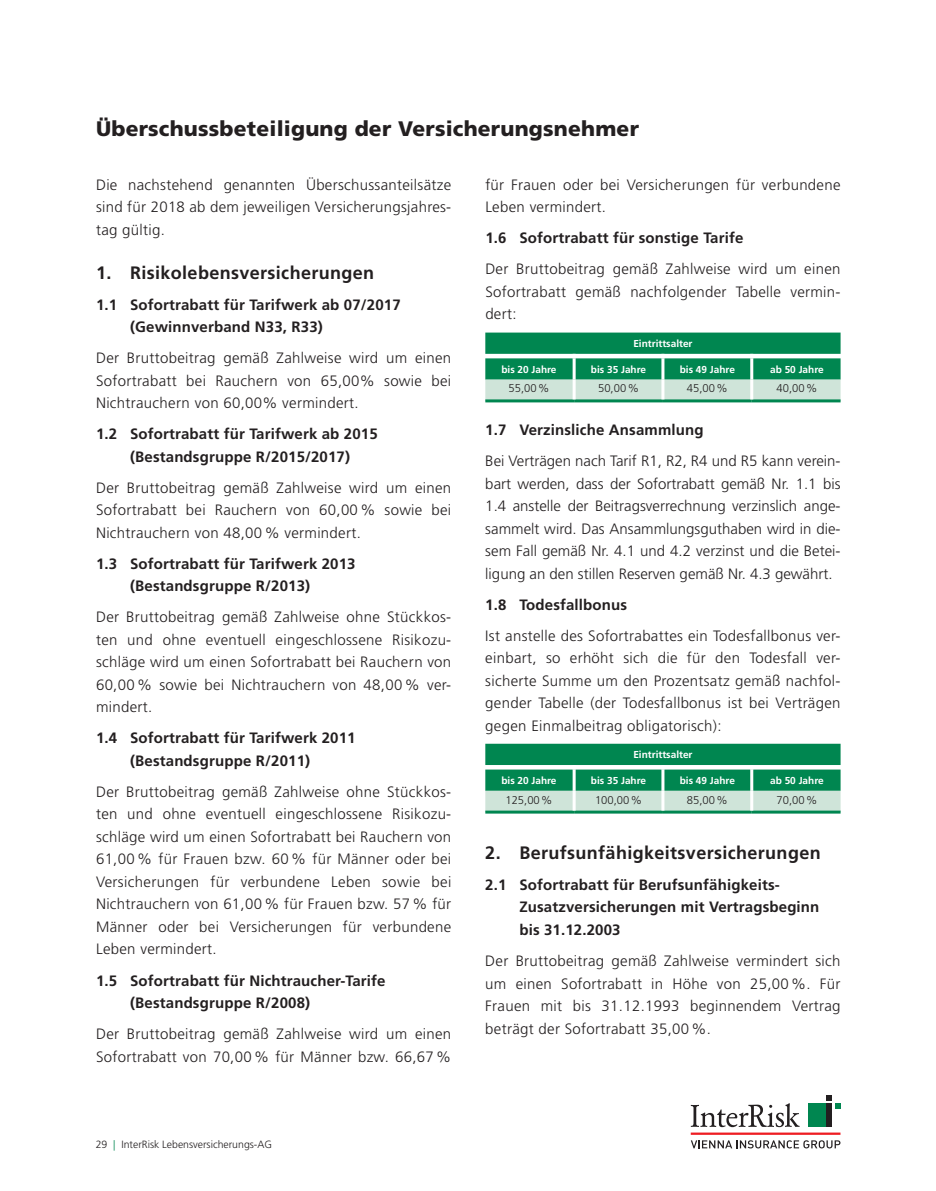
<style>
.page{position:relative;width:936px;height:1191px;background:#fff}
.page>*{position:absolute;margin:0;border:0;box-sizing:border-box;transform-origin:0 0}
.t1{font:900 21px "Frutiger LT Std";letter-spacing:.01em;color:#231f20}
.t2{font:700 18px "Frutiger LT Std";letter-spacing:.02em;color:#231f20}
.t3{font:300 15px/22.5px "Frutiger LT Std";letter-spacing:.02em;color:#231f20;text-align:justify}
.t4{font:700 15px/22.5px "Frutiger LT Std";letter-spacing:.01em;color:#231f20}
.t5{font:300 11.25px "Frutiger LT Std";color:#231f20}
.t6{font:300 10.5px "Frutiger LT Std";color:#231f20}
.t7{font:700 10.05px "Frutiger LT Std";color:#fff}
.s1{color:#008650}
</style>
<div class="page">
<hr style="left:690px;top:1132px;width:150px;height:2px;background:#ee1d23">
<svg style="left:690px;top:1140px;width:150px;height:8px"></svg>
<svg style="left:690px;top:1103px;width:109px;height:24px"></svg>
<div style="left:808px;top:1103px;width:18px;height:24px;background:#008650"></div>
<div style="left:825px;top:1103px;width:6px;height:24px;background:#231f20"></div>
<svg style="left:825px;top:1095px;width:15px;height:14px"></svg>
<svg style="left:485px;top:332px;width:355px;height:67px;background:#50ab85"></svg>
<hr style="left:572px;top:358px;width:3px;height:22px;background:#fff">
<hr style="left:661px;top:358px;width:3px;height:22px;background:#fff">
<hr style="left:750px;top:358px;width:3px;height:22px;background:#fff">
<hr style="left:485px;top:399px;width:89px;height:3px;background:#008650">
<hr style="left:574px;top:399px;width:89px;height:3px;background:#008650">
<hr style="left:572px;top:380px;width:3px;height:19px;background:#fff">
<hr style="left:663px;top:399px;width:88px;height:3px;background:#008650">
<hr style="left:661px;top:380px;width:3px;height:19px;background:#fff">
<hr style="left:751px;top:399px;width:89px;height:3px;background:#008650">
<hr style="left:750px;top:380px;width:3px;height:19px;background:#fff">
<svg style="left:485px;top:743px;width:355px;height:67px;background:#50aa85"></svg>
<hr style="left:572px;top:769px;width:3px;height:22px;background:#fff">
<hr style="left:661px;top:769px;width:3px;height:22px;background:#fff">
<hr style="left:750px;top:769px;width:3px;height:22px;background:#fff">
<hr style="left:485px;top:810px;width:89px;height:3px;background:#008650">
<hr style="left:574px;top:810px;width:89px;height:3px;background:#008650">
<hr style="left:572px;top:791px;width:3px;height:19px;background:#fff">
<hr style="left:663px;top:810px;width:88px;height:3px;background:#008650">
<hr style="left:661px;top:791px;width:3px;height:19px;background:#fff">
<hr style="left:751px;top:810px;width:89px;height:3px;background:#008650">
<hr style="left:750px;top:791px;width:3px;height:19px;background:#fff">
<h1 class="t1" style="left:96px;top:116px;width:544px">Überschussbeteiligung der Versicherungsnehmer</h1>
<p class="t3" style="left:96px;top:174px;width:357px">Die nachstehend genannten Überschussanteilsätze sind für 2018 ab dem jeweiligen Versicherungsjahres&shy;tag gültig.</p>
<p class="t2" style="left:96px;top:262px;width:280px">1. Risikolebensversicherungen</p>
<p class="t4" style="left:130px;top:293px;width:272px;text-indent:-34px">1.1 Sofortrabatt für Tarifwerk ab 07/2017 (Gewinnverband N33, R33)</p>
<p class="t3" style="left:96px;top:347px;width:357px">Der Bruttobeitrag gemäß Zahlweise wird um einen Sofortrabatt bei Rauchern von 65,00% sowie bei Nichtrauchern von 60,00% vermindert.</p>
<p class="t4" style="left:96px;top:423px;width:283px;text-align:center">1.2 Sofortrabatt für Tarifwerk ab 2015 (Bestandsgruppe R/2015/2017)</p>
<p class="t3" style="left:96px;top:476px;width:357px">Der Bruttobeitrag gemäß Zahlweise wird um einen Sofortrabatt bei Rauchern von 60,00 % sowie bei Nichtrauchern von 48,00% vermindert.</p>
<p class="t4" style="left:130px;top:552px;width:227px;text-indent:-34px">1.3 Sofortrabatt für Tarifwerk 2013 (Bestandsgruppe R/2013)</p>
<p class="t3" style="left:96px;top:606px;width:357px">Der Bruttobeitrag gemäß Zahlweise ohne Stückkos&shy;ten und ohne eventuell eingeschlossene Risikozu&shy;schläge wird um einen Sofortrabatt bei Rauchern von 60,00% sowie bei Nichtrauchern von 48,00% ver&shy;mindert.</p>
<p class="t4" style="left:130px;top:727px;width:227px;text-indent:-34px">1.4 Sofortrabatt für Tarifwerk 2011 (Bestandsgruppe R/2011)</p>
<p class="t3" style="left:96px;top:780px;width:357px">Der Bruttobeitrag gemäß Zahlweise ohne Stückkos&shy;ten und ohne eventuell eingeschlossene Risikozu&shy;schläge wird um einen Sofortrabatt bei Rauchern von 61,00% für Frauen bzw. 60% für Männer oder bei Versicherungen für verbundene Leben sowie bei Nichtrauchern von 61,00% für Frauen bzw. 57% für Männer oder bei Versicherungen für verbundene Leben vermindert.</p>
<p class="t4" style="left:130px;top:969px;width:257px;text-indent:-34px">1.5 Sofortrabatt für Nichtraucher-Tarife (Bestandsgruppe R/2008)</p>
<p class="t3" style="left:96px;top:1022px;width:357px">Der Bruttobeitrag gemäß Zahlweise wird um einen<br>Sofortrabatt von 70,00% für Männer bzw. 66,67%</p>
<p class="t6" style="left:96px;top:1138px;width:178px">29 <span class="s1">|</span> InterRisk Lebensversicherungs-AG</p>
<p class="t3" style="left:485px;top:174px;width:357px">für Frauen oder bei Versicherungen für verbundene<br>Leben vermindert.</p>
<p class="t4" style="left:485px;top:227px;width:259px">1.6 Sofortrabatt für sonstige Tarife</p>
<p class="t3" style="left:485px;top:258px;width:357px">Der Bruttobeitrag gemäß Zahlweise wird um einen Sofortrabatt gemäß nachfolgender Tabelle vermin&shy;dert:</p>
<p class="t7" style="left:633px;top:337px;width:61px">Eintrittsalter</p>
<p class="t7" style="left:501px;top:363px;width:57px">bis 20 Jahre</p>
<p class="t7" style="left:591px;top:363px;width:57px">bis 35 Jahre</p>
<p class="t7" style="left:679px;top:363px;width:57px">bis 49 Jahre</p>
<p class="t7" style="left:770px;top:363px;width:55px">ab 50 Jahre</p>
<p class="t5" style="left:508px;top:382px;width:42px">55,00%</p>
<p class="t5" style="left:598px;top:382px;width:42px">50,00%</p>
<p class="t5" style="left:687px;top:382px;width:42px">45,00%</p>
<p class="t5" style="left:776px;top:382px;width:42px">40,00%</p>
<p class="t4" style="left:485px;top:418px;width:220px">1.7 Verzinsliche Ansammlung</p>
<p class="t3" style="left:485px;top:450px;width:357px">Bei Verträgen nach Tarif R1, R2, R4 und R5 kann verein&shy;bart werden, dass der Sofortrabatt gemäß Nr. 1.1 bis 1.4 anstelle der Beitragsverrechnung verzinslich ange&shy;sammelt wird. Das Ansammlungsguthaben wird in die&shy;sem Fall gemäß Nr. 4.1 und 4.2 verzinst und die Betei&shy;ligung an den stillen Reserven gemäß Nr. 4.3 gewährt.</p>
<p class="t4" style="left:485px;top:593px;width:143px">1.8 Todesfallbonus</p>
<p class="t3" style="left:485px;top:624px;width:357px">Ist anstelle des Sofortrabattes ein Todesfallbonus ver&shy;einbart, so erhöht sich die für den Todesfall ver&shy;sicherte Summe um den Prozentsatz gemäß nachfol&shy;gender Tabelle (der Todesfallbonus ist bei Verträgen gegen Einmalbeitrag obligatorisch):</p>
<p class="t7" style="left:633px;top:748px;width:61px">Eintrittsalter</p>
<p class="t7" style="left:501px;top:774px;width:57px">bis 20 Jahre</p>
<p class="t7" style="left:591px;top:774px;width:57px">bis 35 Jahre</p>
<p class="t7" style="left:679px;top:774px;width:57px">bis 49 Jahre</p>
<p class="t7" style="left:770px;top:774px;width:55px">ab 50 Jahre</p>
<p class="t5" style="left:505px;top:793px;width:49px">125,00%</p>
<p class="t5" style="left:595px;top:793px;width:49px">100,00%</p>
<p class="t5" style="left:687px;top:793px;width:42px">85,00%</p>
<p class="t5" style="left:776px;top:793px;width:42px">70,00%</p>
<p class="t2" style="left:485px;top:842px;width:337px">2. Berufsunfähigkeitsversicherungen</p>
<p class="t4" style="left:519px;top:873px;width:301px;text-indent:-34px">2.1 Sofortrabatt für Berufsunfähigkeits-<br>Zusatzversicherungen mit Vertragsbeginn bis 31.12.2003</p>
<p class="t3" style="left:485px;top:949px;width:357px">Der Bruttobeitrag gemäß Zahlweise vermindert sich um einen Sofortrabatt in Höhe von 25,00%. Für Frauen mit bis 31.12.1993 beginnendem Vertrag beträgt der Sofortrabatt 35,00%.</p>
</div>
